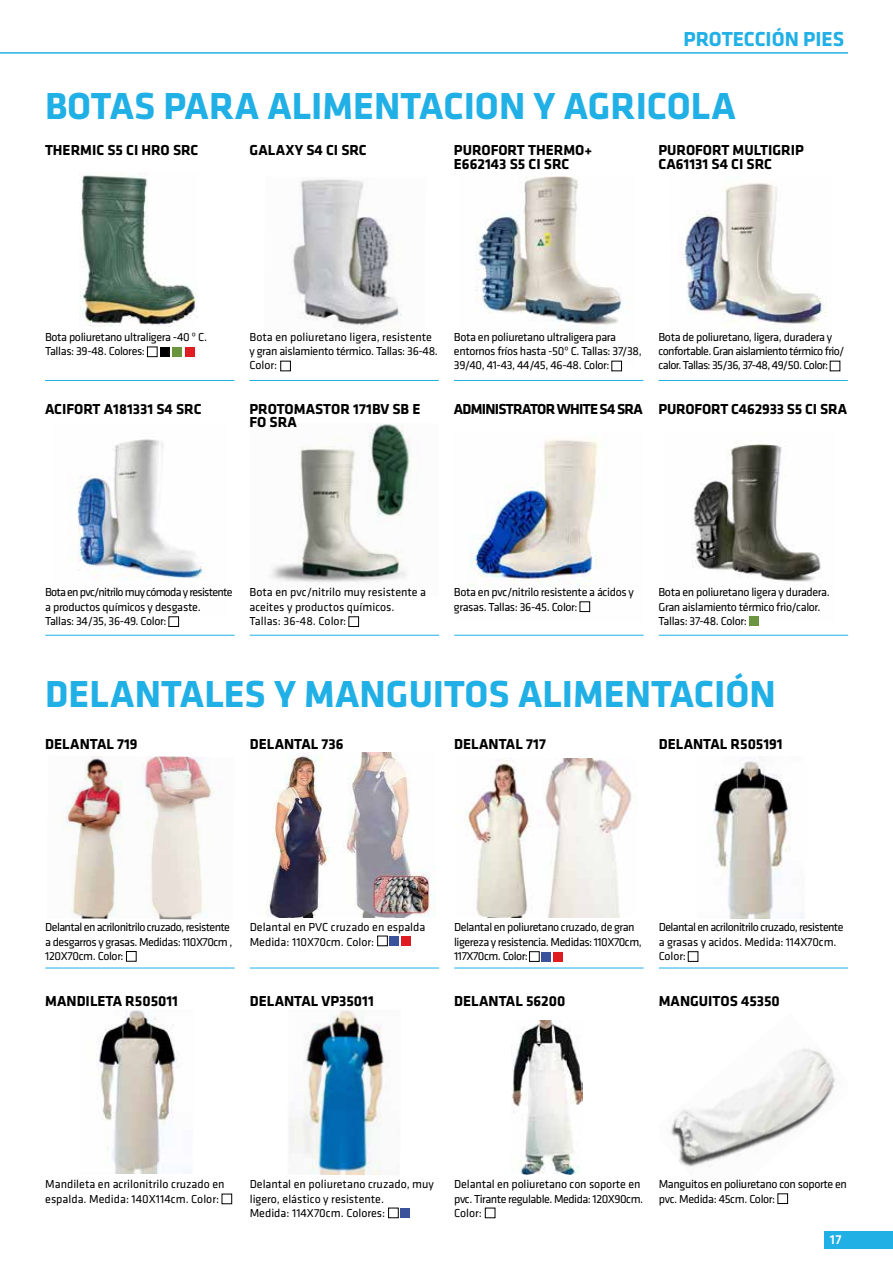
<style>
.page{position:relative;width:893px;height:1263px;background:#fff}
.page>*{position:absolute;margin:0;border:0;box-sizing:border-box;transform-origin:0 0}
.t1{font:700 39px "Klavika";color:#21b0e6}
.t2{font:700 21px "Klavika";color:#21b0e6}
.t3{font:700 15px/13.5px "Klavika";color:#000}
.t4{font:700 15px "Klavika";letter-spacing:-.05em;color:#000}
.t5{font:500 13.5px "Klavika";color:#fff}
.t6{font:12px/14.4px "Klavika";letter-spacing:-.03em;color:#000}
.t7{font:12px/14.4px "Klavika";color:#000}
.t8{font:12px/14.4px "Klavika";letter-spacing:-.05em;color:#000}
</style>
<div class="page">
<div style="left:825px;top:1231px;width:68px;height:17px;background:#21b0e6"></div>
<hr style="left:0;top:52px;width:848px;height:2px;background:#21b0e6">
<img style="left:80px;top:173px;width:118px;height:153px">
<img style="left:70px;top:439px;width:136px;height:140px">
<img style="left:475px;top:177px;width:148px;height:189px">
<img style="left:469px;top:439px;width:131px;height:174px">
<img style="left:679px;top:183px;width:152px;height:183px">
<img style="left:691px;top:442px;width:130px;height:180px">
<img style="left:293px;top:179px;width:109px;height:148px">
<img style="left:270px;top:424px;width:141px;height:159px">
<hr style="left:45px;top:635px;width:190px;height:1px;background:#21b0e6">
<hr style="left:45px;top:380px;width:189px;height:1px;background:#21b0e6">
<hr style="left:454px;top:635px;width:190px;height:1px;background:#21b0e6">
<hr style="left:454px;top:380px;width:189px;height:1px;background:#21b0e6">
<hr style="left:658px;top:380px;width:190px;height:1px;background:#21b0e6">
<hr style="left:250px;top:635px;width:189px;height:1px;background:#21b0e6">
<hr style="left:249px;top:380px;width:190px;height:1px;background:#21b0e6">
<hr style="left:659px;top:635px;width:189px;height:1px;background:#21b0e6">
<div style="left:280px;top:361px;width:11px;height:10px;border:1px solid #000"></div>
<div style="left:147px;top:347px;width:10px;height:10px;border:1px solid #000"></div>
<div style="left:172px;top:347px;width:10px;height:10px;background:#6b943e"></div>
<div style="left:160px;top:347px;width:10px;height:10px;background:#000"></div>
<div style="left:185px;top:347px;width:9px;height:10px;background:#e01b22"></div>
<div style="left:612px;top:361px;width:9px;height:10px;background:#fff"></div>
<div style="left:612px;top:361px;width:10px;height:10px;border:1px solid #000"></div>
<div style="left:749px;top:617px;width:9px;height:9px;background:#6b943e"></div>
<div style="left:580px;top:602px;width:10px;height:9px;background:#fff"></div>
<div style="left:580px;top:602px;width:10px;height:10px;border:1px solid #000"></div>
<div style="left:349px;top:617px;width:10px;height:10px;border:1px solid #000"></div>
<div style="left:169px;top:617px;width:10px;height:10px;border:1px solid #000"></div>
<img style="left:456px;top:758px;width:181px;height:159px">
<img style="left:670px;top:1048px;width:165px;height:155px">
<img style="left:96px;top:1010px;width:95px;height:163px">
<img style="left:511px;top:1020px;width:72px;height:154px">
<img style="left:289px;top:1010px;width:101px;height:165px">
<img style="left:266px;top:752px;width:170px;height:165px">
<img style="left:713px;top:761px;width:91px;height:157px">
<img style="left:66px;top:756px;width:149px;height:164px">
<hr style="left:45px;top:968px;width:190px;height:1px;background:#21b0e6">
<hr style="left:454px;top:968px;width:190px;height:1px;background:#21b0e6">
<hr style="left:250px;top:968px;width:189px;height:1px;background:#21b0e6">
<hr style="left:659px;top:968px;width:189px;height:1px;background:#21b0e6">
<div style="left:126px;top:951px;width:10px;height:10px;border:1px solid #000"></div>
<div style="left:377px;top:936px;width:11px;height:10px;border:1px solid #000"></div>
<div style="left:389px;top:936px;width:10px;height:10px;background:#3a529a"></div>
<div style="left:401px;top:936px;width:9px;height:10px;background:#e01b22"></div>
<div style="left:529px;top:951px;width:10px;height:10px;border:1px solid #000"></div>
<div style="left:541px;top:952px;width:10px;height:9px;background:#3a529a"></div>
<div style="left:553px;top:952px;width:9px;height:9px;background:#e01b22"></div>
<div style="left:688px;top:951px;width:10px;height:10px;border:1px solid #000"></div>
<div style="left:778px;top:1194px;width:10px;height:9px;background:#fff"></div>
<div style="left:778px;top:1193px;width:10px;height:11px;border:1px solid #000"></div>
<div style="left:485px;top:1208px;width:10px;height:10px;border:1px solid #000"></div>
<div style="left:388px;top:1208px;width:10px;height:10px;border:1px solid #000"></div>
<div style="left:400px;top:1208px;width:10px;height:10px;background:#3a529a"></div>
<div style="left:222px;top:1194px;width:10px;height:10px;border:1px solid #000"></div>
<h2 class="t2" style="left:683px;top:27px;width:162px">PROTECCIÓN PIES</h2>
<h1 class="t1" style="left:45px;top:85px;width:692px">BOTAS PARA ALIMENTACION Y AGRICOLA</h1>
<p class="t3" style="left:45px;top:144px;width:155px">THERMIC S5 CI HRO SRC</p>
<p class="t3" style="left:249px;top:144px;width:119px">GALAXY S4 CI SRC</p>
<p class="t3" style="left:454px;top:144px;width:140px">PUROFORT THERMO+<br>E662143 S5 CI SRC</p>
<p class="t3" style="left:658px;top:144px;width:147px">PUROFORT MULTIGRIP<br>CA61131 S4 CI SRC</p>
<p class="t6" style="left:45px;top:330px;width:164px">Bota poliuretano ultraligera -40 º C.<br>Tallas: 39-48. Colores:</p>
<p class="t3" style="left:45px;top:402px;width:158px">ACIFORT A181331 S4 SRC</p>
<p class="t7" style="left:249px;top:330px;width:190px">Bota en poliuretano ligera, resistente y gran aislamiento térmico. Tallas: 36-48.<br>Color:</p>
<p class="t3" style="left:249px;top:402px;width:172px">PROTOMASTOR 171BV SB E<br>FO SRA</p>
<p class="t6" style="left:454px;top:330px;width:189px">Bota en poliuretano ultraligera para entornos fríos hasta -50º C. Tallas: 37/38,<br>39/40, 41-43, 44/45, 46-48. Color:</p>
<p class="t4" style="left:454px;top:401px;width:191px">ADMINISTRATOR WHITE S4 SRA</p>
<p class="t8" style="left:658px;top:330px;width:187px">Bota de poliuretano, ligera, duradera y confortable. Gran aislamiento térmico frio/ calor. Tallas: 35/36, 37-48, 49/50. Color:</p>
<p class="t3" style="left:658px;top:402px;width:190px">PUROFORT C462933 S5 CI SRA</p>
<p class="t6" style="left:45px;top:585px;width:189px">Bota en pvc/nitrilo muy cómoda y resistente a productos químicos y desgaste.<br>Tallas: 34/35, 36-49. Color:</p>
<p class="t7" style="left:249px;top:585px;width:178px">Bota en pvc/nitrilo muy resistente a aceites y productos químicos.<br>Tallas: 36-48. Color:</p>
<p class="t6" style="left:454px;top:585px;width:181px">Bota en pvc/nitrilo resistente a ácidos y grasas. Tallas: 36-45. Color:</p>
<p class="t6" style="left:658px;top:585px;width:173px">Bota en poliuretano ligera y duradera.<br>Gran aislamiento térmico frio/calor.<br>Tallas: 37-48. Color:</p>
<h1 class="t1" style="left:45px;top:673px;width:732px">DELANTALES Y MANGUITOS ALIMENTACIÓN</h1>
<p class="t3" style="left:45px;top:737px;width:94px">DELANTAL 719</p>
<p class="t3" style="left:250px;top:737px;width:95px">DELANTAL 736</p>
<p class="t3" style="left:454px;top:737px;width:93px">DELANTAL 717</p>
<p class="t3" style="left:659px;top:737px;width:125px">DELANTAL R505191</p>
<p class="t6" style="left:45px;top:920px;width:189px">Delantal en acrilonitrilo cruzado, resistente a desgarros y grasas. Medidas: 110X70cm ,<br>120X70cm. Color:</p>
<p class="t3" style="left:45px;top:994px;width:134px">MANDILETA R505011</p>
<p class="t7" style="left:250px;top:920px;width:177px">Delantal en PVC cruzado en espalda<br>Medida: 110X70cm. Color:</p>
<p class="t3" style="left:250px;top:994px;width:126px">DELANTAL VP35011</p>
<p class="t6" style="left:454px;top:920px;width:189px">Delantal en poliuretano cruzado, de gran ligereza y resistencia. Medidas: 110X70cm,<br>117X70cm. Color:</p>
<p class="t3" style="left:454px;top:994px;width:113px">DELANTAL 56200</p>
<p class="t8" style="left:659px;top:920px;width:186px">Delantal en acrilonitrilo cruzado, resistente a grasas y acidos. Medida: 114X70cm.<br>Color:</p>
<p class="t3" style="left:659px;top:994px;width:123px">MANGUITOS 45350</p>
<p class="t7" style="left:45px;top:1177px;width:181px">Mandileta en acrilonitrilo cruzado en espalda. Medida: 140X114cm. Color:</p>
<p class="t7" style="left:250px;top:1177px;width:186px">Delantal en poliuretano cruzado, muy ligero, elástico y resistente.<br>Medida: 114X70cm. Colores:</p>
<p class="t6" style="left:454px;top:1177px;width:190px">Delantal en poliuretano con soporte en pvc. Tirante regulable. Medida: 120X90cm.<br>Color:</p>
<p class="t6" style="left:659px;top:1177px;width:190px">Manguitos en poliuretano con soporte en pvc. Medida: 45cm. Color:</p>
<p class="t5" style="left:830px;top:1232px;width:13px">17</p>
</div>
